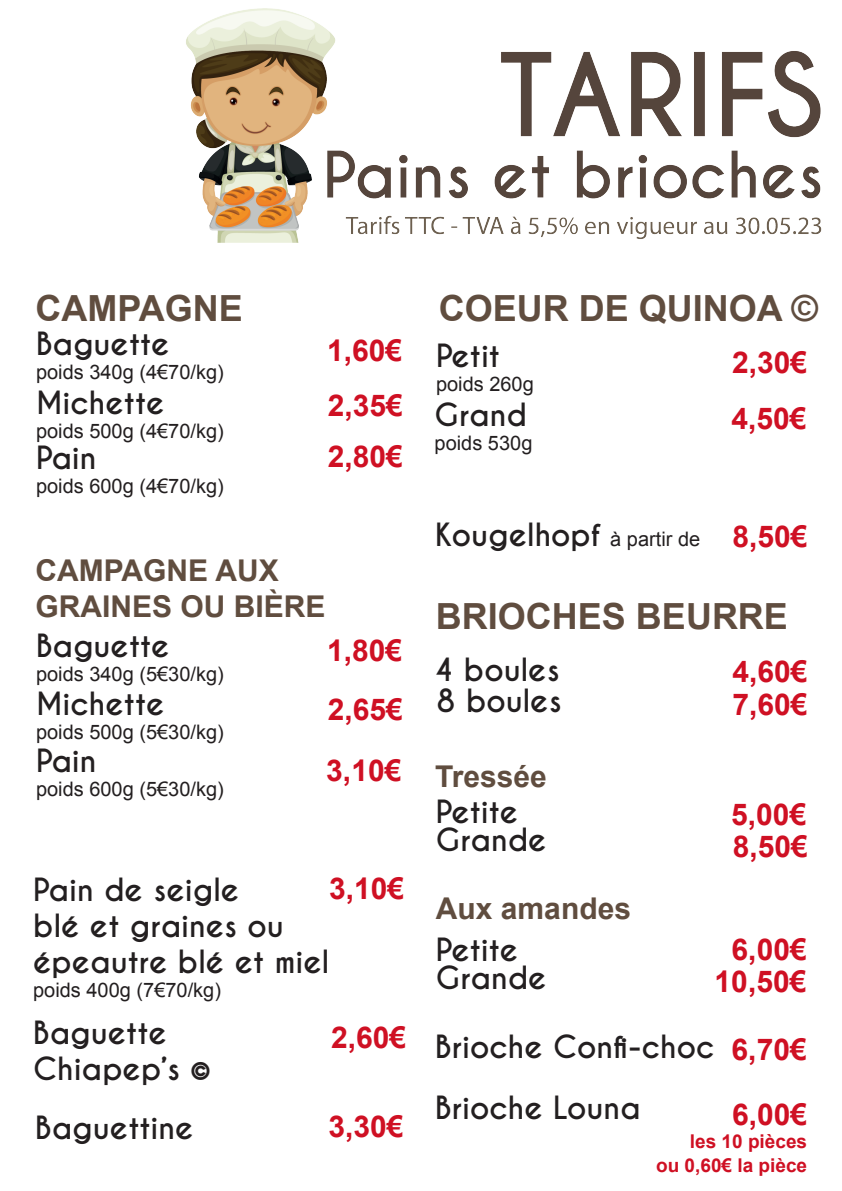
<style>
.page{position:relative;width:842px;height:1191px;background:#fff}
.page>*{position:absolute;margin:0;border:0;box-sizing:border-box;transform-origin:0 0}
.t1{font:700 36px "Arial";color:#604d3f}
.t2{font:700 30px/36px "Caviar Dreams";color:#231f20}
.t3{font:700 30px "Arial";color:#cf1023}
.t4{font:700 30px/36px "Arial";color:#604d3f}
.t5{font:20px "Arial";color:#231f20}
.t6{font:700 19px "Arial";color:#cf1023}
.s1{font-family:"Arial";font-weight:400;font-size:20px}
</style>
<div class="page">
<img style="left:186px;top:9px;width:636px;height:234px">
<p class="t1" style="left:35px;top:285px;width:209px">CAMPAGNE</p>
<p class="t2" style="left:36px;top:327px;width:135px">Baguette</p>
<p class="t5" style="left:36px;top:359px;width:189px">poids 340g (4€70/kg)</p>
<p class="t2" style="left:36px;top:385px;width:130px">Michette</p>
<p class="t5" style="left:36px;top:418px;width:189px">poids 500g (4€70/kg)</p>
<p class="t2" style="left:36px;top:441px;width:62px">Pain</p>
<p class="t5" style="left:36px;top:473px;width:189px">poids 600g (4€70/kg)</p>
<p class="t3" style="left:327px;top:330px;width:77px">1,60€</p>
<p class="t3" style="left:328px;top:386px;width:77px">2,35€</p>
<p class="t3" style="left:328px;top:436px;width:77px">2,80€</p>
<p class="t4" style="left:35px;top:553px;width:292px">CAMPAGNE AUX<br>GRAINES OU BIÈRE</p>
<p class="t2" style="left:36px;top:628px;width:135px">Baguette</p>
<p class="t5" style="left:36px;top:661px;width:189px">poids 340g (5€30/kg)</p>
<p class="t3" style="left:327px;top:631px;width:77px">1,80€</p>
<p class="t2" style="left:36px;top:686px;width:130px">Michette</p>
<p class="t5" style="left:36px;top:719px;width:189px">poids 500g (5€30/kg)</p>
<p class="t2" style="left:36px;top:743px;width:62px">Pain</p>
<p class="t5" style="left:36px;top:775px;width:189px">poids 600g (5€30/kg)</p>
<p class="t3" style="left:328px;top:689px;width:77px">2,65€</p>
<p class="t3" style="left:326px;top:750px;width:77px">3,10€</p>
<p class="t2" style="left:33px;top:872px;width:208px">Pain de seigle</p>
<p class="t2" style="left:33px;top:908px;width:298px">blé et graines ou épeautre blé et miel</p>
<p class="t5" style="left:33px;top:976px;width:189px">poids 400g (7€70/kg)</p>
<p class="t3" style="left:329px;top:869px;width:77px">3,10€</p>
<p class="t2" style="left:33px;top:1015px;width:135px">Baguette</p>
<p class="t2" style="left:33px;top:1051px;width:180px">Chiapep’s ©</p>
<p class="t2" style="left:35px;top:1110px;width:160px">Baguettine</p>
<p class="t3" style="left:331px;top:1017px;width:77px">2,60€</p>
<p class="t3" style="left:328px;top:1106px;width:77px">3,30€</p>
<p class="t1" style="left:439px;top:285px;width:381px">COEUR DE QUINOA ©</p>
<p class="t2" style="left:436px;top:338px;width:66px">Petit</p>
<p class="t5" style="left:436px;top:370px;width:99px">poids 260g</p>
<p class="t3" style="left:732px;top:342px;width:77px">2,30€</p>
<p class="t2" style="left:435px;top:398px;width:94px">Grand</p>
<p class="t5" style="left:435px;top:430px;width:99px">poids 530g</p>
<p class="t3" style="left:731px;top:398px;width:77px">4,50€</p>
<p class="t2" style="left:435px;top:517px;width:266px">Kougelhopf <span class="s1">à partir de</span></p>
<p class="t3" style="left:732px;top:516px;width:77px">8,50€</p>
<p class="t1" style="left:436px;top:592px;width:354px">BRIOCHES BEURRE</p>
<p class="t2" style="left:434px;top:652px;width:127px">4 boules</p>
<p class="t2" style="left:437px;top:683px;width:127px">8 boules</p>
<p class="t3" style="left:732px;top:652px;width:77px">4,60€</p>
<p class="t3" style="left:732px;top:684px;width:77px">7,60€</p>
<p class="t4" style="left:435px;top:759px;width:113px">Tressée</p>
<p class="t2" style="left:436px;top:794px;width:84px">Petite</p>
<p class="t2" style="left:436px;top:823px;width:112px">Grande</p>
<p class="t4" style="left:436px;top:891px;width:197px">Aux amandes</p>
<p class="t2" style="left:436px;top:932px;width:84px">Petite</p>
<p class="t2" style="left:436px;top:960px;width:112px">Grande</p>
<p class="t3" style="left:731px;top:795px;width:77px">5,00€</p>
<p class="t3" style="left:733px;top:826px;width:77px">8,50€</p>
<p class="t3" style="left:732px;top:929px;width:77px">6,00€</p>
<p class="t3" style="left:715px;top:961px;width:93px">10,50€</p>
<p class="t2" style="left:435px;top:1029px;width:281px">Brioche Confi-choc</p>
<p class="t3" style="left:732px;top:1029px;width:77px">6,70€</p>
<p class="t2" style="left:435px;top:1090px;width:207px">Brioche Louna</p>
<p class="t3" style="left:732px;top:1094px;width:77px">6,00€</p>
<p class="t6" style="left:690px;top:1128px;width:119px">les 10 pièces</p>
<p class="t6" style="left:656px;top:1152px;width:153px">ou 0,60€ la pièce</p>
</div>
